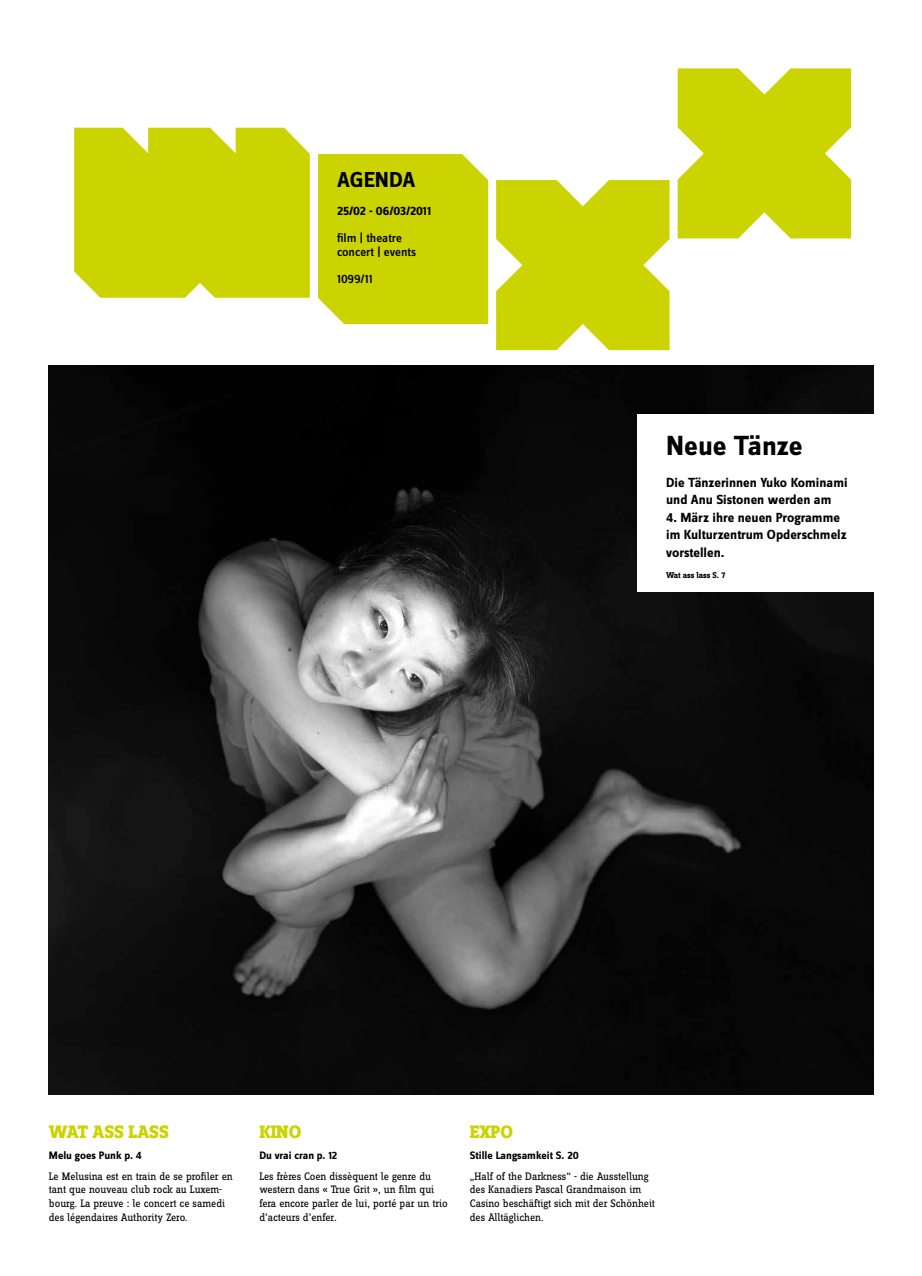
<style>
.page{position:relative;width:922px;height:1276px;background:#fff}
.page>*{position:absolute;margin:0;border:0;box-sizing:border-box;transform-origin:0 0}
.t1{font:700 28.75px "Zine Sans Dis";color:#000}
.t2{font:700 22.5px "Zine Sans Dis";color:#000}
.t3{font:800 18.75px "Zine Slab Dis";color:#cbd300}
.t4{font:700 13.75px/17.5px "Zine Sans Dis";color:#000}
.t5{font:500 12.75px/13.8px "Zine Sans Dis";color:#000}
.t6{font:700 12.75px "Zine Sans Dis";color:#000}
.t7{font:11.25px/13.8px "Zine Slab Dis";letter-spacing:-.01em;color:#000}
.t8{font:700 11.25px "Zine Sans Dis";color:#000}
.t9{font:700 8.75px "Zine Slab Dis";color:#000}
</style>
<div class="page">
<img style="left:49px;top:365px;width:823px;height:729px">
<div style="left:637px;top:414px;width:253px;height:178px;background:#fff"></div>
<svg style="left:496px;top:180px;width:173px;height:170px;background:#cfd717"></svg>
<svg style="left:677px;top:68px;width:173px;height:170px;background:#d0d718"></svg>
<div style="left:318px;top:154px;width:170px;height:170px;background:#cbd300"></div>
<div style="left:74px;top:128px;width:236px;height:170px;background:#cbd300"></div>
<h2 class="t2" style="left:337px;top:168px;width:80px">AGENDA</h2>
<p class="t6" style="left:337px;top:204px;width:96px">25/02 - 06/03/2011</p>
<p class="t5" style="left:337px;top:232px;width:81px">film | theatre concert | events</p>
<p class="t5" style="left:337px;top:273px;width:37px">1099/11</p>
<h1 class="t1" style="left:666px;top:430px;width:138px">Neue Tänze</h1>
<p class="t4" style="left:666px;top:474px;width:183px">Die Tänzerinnen Yuko Kominami und Anu Sistonen werden am</p>
<p class="t4" style="left:666px;top:509px;width:182px">4. März ihre neuen Programme im Kulturzentrum Opderschmelz vorstellen.</p>
<p class="t9" style="left:666px;top:570px;width:61px">Wat ass lass S. 7</p>
<h3 class="t3" style="left:49px;top:1121px;width:121px">WAT ASS LASS</h3>
<h3 class="t3" style="left:259px;top:1121px;width:43px">KINO</h3>
<h3 class="t3" style="left:469px;top:1121px;width:45px">EXPO</h3>
<p class="t8" style="left:49px;top:1149px;width:94px">Melu goes Punk p. 4</p>
<p class="t7" style="left:49px;top:1169px;width:185px">Le Melusina est en train de se profiler en tant que nouveau club rock au Luxem&shy;bourg. La preuve : le concert ce samedi des légendaires Authority Zero.</p>
<p class="t8" style="left:469px;top:1149px;width:110px">Stille Langsamkeit S. 20</p>
<p class="t7" style="left:469px;top:1169px;width:186px">„Half of the Darkness“ - die Ausstellung des Kanadiers Pascal Grandmaison im Casino beschäftigt sich mit der Schönheit des Alltäglichen.</p>
<p class="t8" style="left:259px;top:1149px;width:79px">Du vrai cran p. 12</p>
<p class="t7" style="left:259px;top:1169px;width:190px">Les frères Coen dissèquent le genre du western dans « True Grit », un film qui fera encore parler de lui, porté par un trio d’acteurs d’enfer.</p>
</div>
